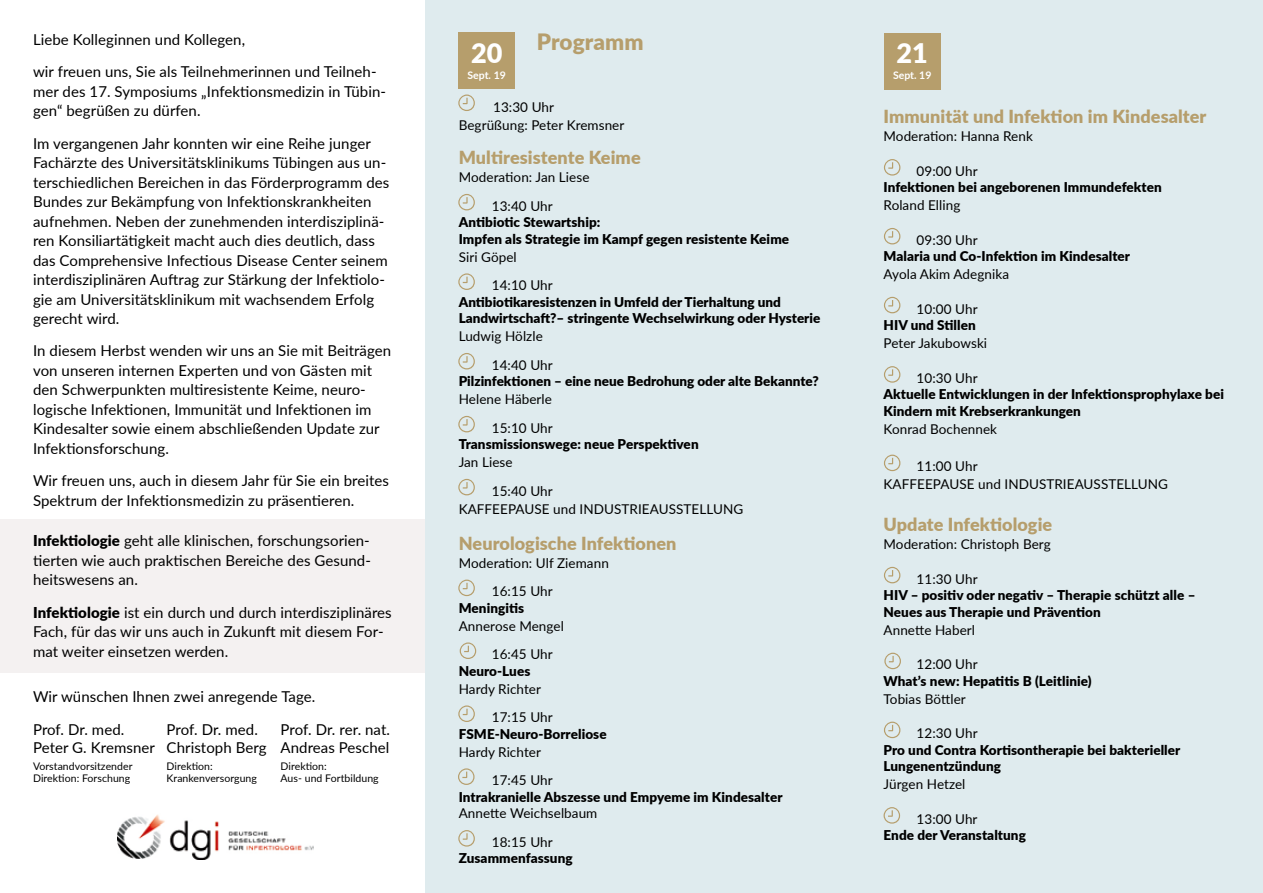
<style>
.page{position:relative;width:1263px;height:893px;background:#fff}
.page>*{position:absolute;margin:0;border:0;box-sizing:border-box;transform-origin:0 0}
.t1{font:900 27px "Lato";color:#fff}
.t2{font:900 22.5px "Lato";color:#b69e6c}
.t3{font:900 18px "Lato";letter-spacing:.005em;color:#b69e6c}
.t4{font:15px/19.5px "Lato";letter-spacing:.005em;color:#000}
.t5{font:900 13.5px/16.5px "Lato";letter-spacing:.005em;color:#000}
.t6{font:13.5px/28.5px "Lato";letter-spacing:.005em;color:#000}
.t7{font:10.5px "Lato";letter-spacing:.005em;color:#000}
.t8{font:700 10.5px "Lato";color:#fff}
.s1{font-weight:900}
</style>
<div class="page">
<div style="left:0;top:520px;width:425px;height:153px;background:#f4f1f1"></div>
<div style="left:425px;top:0;width:838px;height:893px;background:#dfebee"></div>
<img style="left:118px;top:814px;width:195px;height:46px">
<div style="left:458px;top:33px;width:57px;height:56px;background:#b69e6c"></div>
<svg style="left:458px;top:95px;width:17px;height:16px"></svg>
<svg style="left:458px;top:194px;width:17px;height:16px"></svg>
<svg style="left:458px;top:273px;width:17px;height:17px"></svg>
<svg style="left:458px;top:353px;width:17px;height:16px"></svg>
<svg style="left:458px;top:416px;width:17px;height:16px"></svg>
<svg style="left:458px;top:479px;width:17px;height:16px"></svg>
<svg style="left:458px;top:580px;width:17px;height:16px"></svg>
<svg style="left:460px;top:642px;width:16px;height:17px"></svg>
<svg style="left:458px;top:705px;width:17px;height:17px"></svg>
<svg style="left:458px;top:768px;width:16px;height:17px"></svg>
<svg style="left:458px;top:830px;width:17px;height:17px"></svg>
<div style="left:884px;top:33px;width:56px;height:57px;background:#b69e6c"></div>
<svg style="left:884px;top:159px;width:16px;height:17px"></svg>
<svg style="left:884px;top:228px;width:16px;height:16px"></svg>
<svg style="left:884px;top:297px;width:16px;height:16px"></svg>
<svg style="left:884px;top:366px;width:16px;height:17px"></svg>
<svg style="left:884px;top:455px;width:16px;height:16px"></svg>
<svg style="left:884px;top:567px;width:16px;height:16px"></svg>
<svg style="left:884px;top:653px;width:17px;height:16px"></svg>
<svg style="left:884px;top:722px;width:16px;height:16px"></svg>
<svg style="left:883px;top:807px;width:17px;height:17px"></svg>
<p class="t4" style="left:33px;top:23px;width:345px;line-height:32.2px">Liebe Kolleginnen und Kollegen,<br>wir freuen uns, Sie als Teilnehmerinnen und Teilneh-</p>
<p class="t4" style="left:33px;top:81px;width:354px">mer des 17. Symposiums „Infektionsmedizin in Tübin&shy;gen“ begrüßen zu dürfen.</p>
<p class="t4" style="left:33px;top:133px;width:358px">Im vergangenen Jahr konnten wir eine Reihe junger Fachärzte des Universitätsklinikums Tübingen aus un&shy;terschiedlichen Bereichen in das Förderprogramm des Bundes zur Bekämpfung von Infektionskrankheiten aufnehmen. Neben der zunehmenden interdisziplinä&shy;ren Konsiliartätigkeit macht auch dies deutlich, dass das Comprehensive Infectious Disease Center seinem interdisziplinären Auftrag zur Stärkung der Infektiolo&shy;gie am Universitätsklinikum mit wachsendem Erfolg gerecht wird.</p>
<p class="t4" style="left:33px;top:341px;width:360px">In diesem Herbst wenden wir uns an Sie mit Beiträgen von unseren internen Experten und von Gästen mit den Schwerpunkten multiresistente Keime, neuro&shy;logische Infektionen, Immunität und Infektionen im Kindesalter sowie einem abschließenden Update zur Infektionsforschung.</p>
<p class="t4" style="left:33px;top:470px;width:357px">Wir freuen uns, auch in diesem Jahr für Sie ein breites<br>Spektrum der Infektionsmedizin zu präsentieren.</p>
<p class="t4" style="left:33px;top:531px;width:339px;text-align:justify"><span class="s1">Infektiologie</span> geht alle klinischen, forschungsorien&shy;tierten wie auch praktischen Bereiche des Gesund&shy;heitswesens an.</p>
<p class="t4" style="left:33px;top:602px;width:360px"><span class="s1">Infektiologie</span> ist ein durch und durch interdisziplinäres<br>Fach, für das wir uns auch in Zukunft mit diesem For&shy;mat weiter einsetzen werden.</p>
<p class="t4" style="left:33px;top:686px;width:284px">Wir wünschen Ihnen zwei anregende Tage.</p>
<p class="t4" style="left:33px;top:719px;width:93px">Prof. Dr. med.</p>
<p class="t4" style="left:167px;top:719px;width:93px">Prof. Dr. med.</p>
<p class="t4" style="left:33px;top:720px;width:358px;line-height:18px;text-align:right">Prof. Dr. rer. nat.<br>Peter G. Kremsner Christoph Berg Andreas Peschel</p>
<p class="t7" style="left:33px;top:758px;width:101px">Vorstandvorsitzender</p>
<p class="t7" style="left:167px;top:758px;width:48px">Direktion:</p>
<p class="t7" style="left:281px;top:758px;width:48px">Direktion:</p>
<p class="t7" style="left:33px;top:770px;width:99px">Direktion: Forschung</p>
<p class="t7" style="left:167px;top:770px;width:92px">Krankenversorgung</p>
<p class="t7" style="left:281px;top:770px;width:100px">Aus- und Fortbildung</p>
<h1 class="t1" style="left:471px;top:33px;width:33px">20</h1>
<p class="t8" style="left:467px;top:67px;width:40px">Sept. 19</p>
<h2 class="t2" style="left:537px;top:25px;width:108px">Programm</h2>
<p class="t6" style="left:459px;top:97px;width:167px;line-height:18px;text-indent:34px">13:30 Uhr<br>Begrüßung: Peter Kremsner</p>
<p class="t3" style="left:459px;top:144px;width:183px">Multiresistente Keime</p>
<p class="t6" style="left:459px;top:162px;width:132px;text-align:center">Moderation: Jan Liese<br>13:40 Uhr</p>
<p class="t5" style="left:459px;top:213px;width:332px">Antibiotic Stewartship:<br>Impfen als Strategie im Kampf gegen resistente Keime</p>
<p class="t6" style="left:492px;top:242px;width:62px;text-indent:-33px">Siri Göpel<br>14:10 Uhr</p>
<p class="t5" style="left:459px;top:293px;width:363px">Antibiotikaresistenzen in Umfeld der Tierhaltung und<br>Landwirtschaft?– stringente Wechselwirkung oder Hysterie</p>
<p class="t6" style="left:492px;top:321px;width:62px;text-indent:-33px">Ludwig Hölzle<br>14:40 Uhr</p>
<p class="t5" style="left:459px;top:372px;width:361px">Pilzinfektionen – eine neue Bedrohung oder alte Bekannte?</p>
<p class="t6" style="left:459px;top:384px;width:95px;text-align:right">Helene Häberle<br>15:10 Uhr</p>
<p class="t5" style="left:459px;top:435px;width:241px">Transmissionswege: neue Perspektiven</p>
<p class="t6" style="left:492px;top:447px;width:62px;text-indent:-33px">Jan Liese<br>15:40 Uhr</p>
<p class="t6" style="left:459px;top:494px;width:286px">KAFFEEPAUSE und INDUSTRIEAUSSTELLUNG</p>
<p class="t3" style="left:459px;top:530px;width:219px">Neurologische Infektionen</p>
<p class="t6" style="left:492px;top:548px;width:119px;text-indent:-33px">Moderation: Ulf Ziemann<br>16:15 Uhr</p>
<p class="t5" style="left:459px;top:599px;width:67px">Meningitis</p>
<p class="t6" style="left:492px;top:611px;width:74px;text-indent:-33px">Annerose Mengel<br>16:45 Uhr</p>
<p class="t5" style="left:459px;top:662px;width:73px">Neuro-Lues</p>
<p class="t6" style="left:492px;top:674px;width:62px;text-indent:-33px">Hardy Richter<br>17:15 Uhr</p>
<p class="t5" style="left:459px;top:725px;width:149px">FSME-Neuro-Borreliose</p>
<p class="t6" style="left:492px;top:737px;width:62px;text-indent:-33px">Hardy Richter<br>17:45 Uhr</p>
<p class="t5" style="left:459px;top:788px;width:325px">Intrakranielle Abszesse und Empyeme im Kindesalter</p>
<p class="t6" style="left:492px;top:798px;width:107px;text-indent:-33px">Annette Weichselbaum<br>18:15 Uhr</p>
<p class="t5" style="left:459px;top:849px;width:115px">Zusammenfassung</p>
<h1 class="t1" style="left:896px;top:33px;width:33px">21</h1>
<p class="t8" style="left:893px;top:68px;width:40px">Sept. 19</p>
<p class="t3" style="left:883px;top:103px;width:324px">Immunität und Infektion im Kindesalter</p>
<p class="t6" style="left:883px;top:121px;width:151px">Moderation: Hanna Renk</p>
<p class="t6" style="left:917px;top:156px;width:62px">09:00 Uhr</p>
<p class="t5" style="left:883px;top:178px;width:280px">Infektionen bei angeborenen Immundefekten</p>
<p class="t6" style="left:883px;top:190px;width:78px">Roland Elling</p>
<p class="t6" style="left:917px;top:225px;width:62px">09:30 Uhr</p>
<p class="t5" style="left:883px;top:247px;width:248px">Malaria und Co-Infektion im Kindesalter</p>
<p class="t6" style="left:883px;top:259px;width:127px">Ayola Akim Adegnika</p>
<p class="t6" style="left:917px;top:294px;width:62px">10:00 Uhr</p>
<p class="t5" style="left:883px;top:316px;width:94px">HIV und Stillen</p>
<p class="t6" style="left:883px;top:328px;width:105px">Peter Jakubowski</p>
<p class="t6" style="left:917px;top:363px;width:62px">10:30 Uhr</p>
<p class="t5" style="left:883px;top:385px;width:342px">Aktuelle Entwicklungen in der Infektionsprophylaxe bei<br>Kindern mit Krebserkrankungen</p>
<p class="t6" style="left:883px;top:414px;width:115px">Konrad Bochennek</p>
<p class="t6" style="left:883px;top:457px;width:286px;line-height:18px;text-indent:33px">11:00 Uhr<br>KAFFEEPAUSE und INDUSTRIEAUSSTELLUNG</p>
<p class="t3" style="left:883px;top:511px;width:170px">Update Infektiologie</p>
<p class="t6" style="left:883px;top:529px;width:169px">Moderation: Christoph Berg</p>
<p class="t6" style="left:917px;top:564px;width:62px">11:30 Uhr</p>
<p class="t5" style="left:883px;top:586px;width:313px">HIV – positiv oder negativ – Therapie schützt alle –<br>Neues aus Therapie und Prävention</p>
<p class="t6" style="left:883px;top:615px;width:93px">Annette Haberl</p>
<p class="t6" style="left:917px;top:649px;width:62px">12:00 Uhr</p>
<p class="t5" style="left:883px;top:672px;width:210px">What’s new: Hepatitis B (Leitlinie)</p>
<p class="t6" style="left:883px;top:684px;width:84px">Tobias Böttler</p>
<p class="t6" style="left:917px;top:718px;width:62px">12:30 Uhr</p>
<p class="t5" style="left:883px;top:741px;width:298px">Pro und Contra Kortisontherapie bei bakterieller<br>Lungenentzündung</p>
<p class="t6" style="left:883px;top:769px;width:83px">Jürgen Hetzel</p>
<p class="t6" style="left:917px;top:804px;width:62px">13:00 Uhr</p>
<p class="t5" style="left:883px;top:826px;width:144px">Ende der Veranstaltung</p>
</div>
